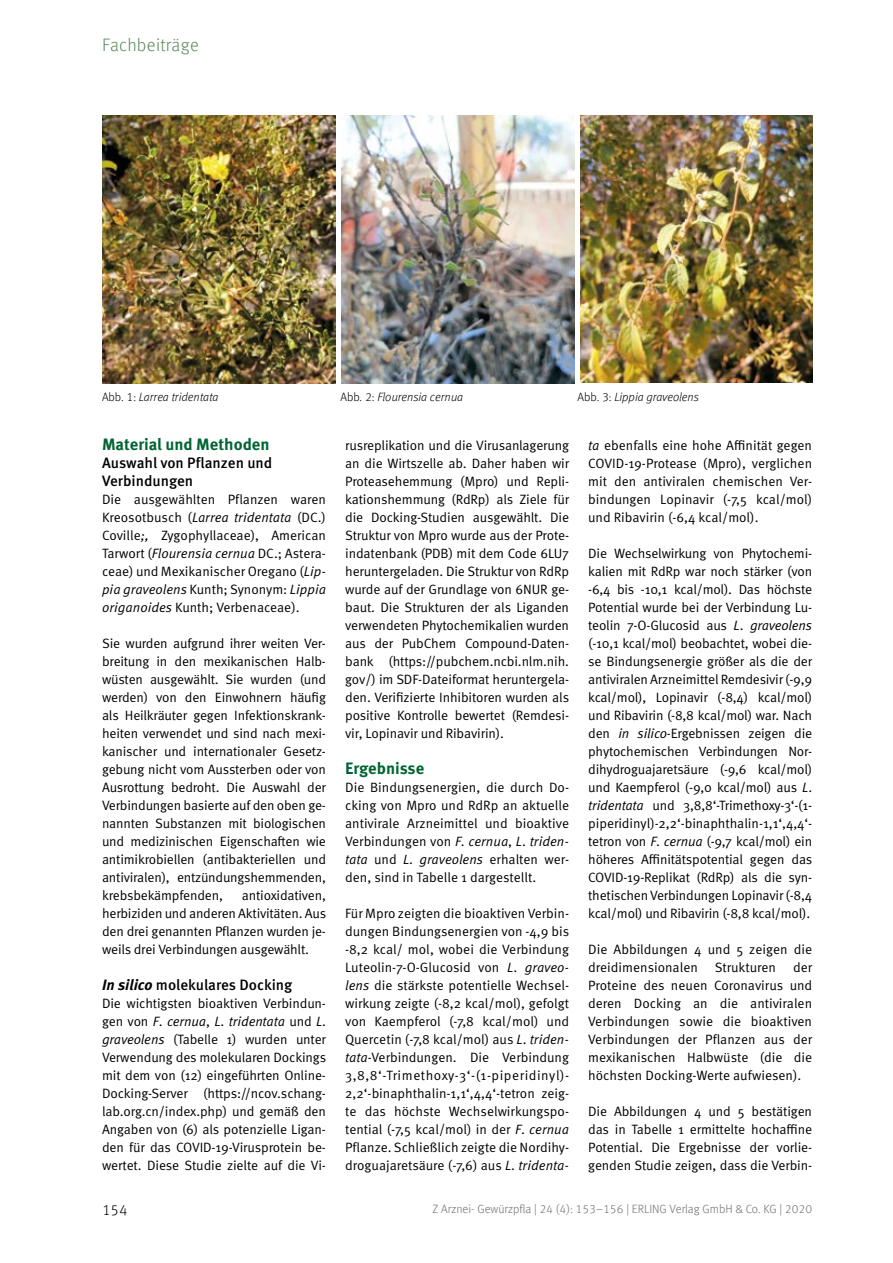
<style>
.page{position:relative;width:893px;height:1263px;background:#fff}
.page>*{position:absolute;margin:0;border:0;box-sizing:border-box;transform-origin:0 0}
.t1{font:300 18px "Meta Offc";letter-spacing:.02em;color:#5e895f}
.t2{font:700 16.5px "Meta Pro";color:#006533}
.t3{font:500 15px/18px "Meta Pro";color:#000}
.t4{font:300 15px "Meta Offc";color:#000}
.t5{font:13.5px/18px "Meta OT Norm";letter-spacing:-.01em;color:#000;text-align:justify}
.t6{font:13.5px "Meta OT Norm Ita";letter-spacing:-.01em;color:#000}
.t7{font:italic 300 12px "Meta Offc";color:#000}
.t8{font:300 12px "Meta Offc";color:#706f6f}
.s1{font-style:normal}
.s2{font-family:"Meta OT Norm Ita"}
.s3{font-family:"Meta OT Norm"}
.s4{font-weight:700;font-style:italic}
</style>
<div class="page">
<img style="left:103px;top:116px;width:232px;height:267px">
<img style="left:341px;top:116px;width:234px;height:268px">
<img style="left:581px;top:116px;width:232px;height:266px">
<h1 class="t1" style="left:102px;top:34px;width:98px">Fachbeiträge</h1>
<p class="t7" style="left:102px;top:390px;width:118px"><span class="s1">Abb. 1:</span> Larrea tridentata</p>
<p class="t7" style="left:341px;top:390px;width:124px"><span class="s1">Abb. 2:</span> Flourensia cernua</p>
<p class="t7" style="left:578px;top:390px;width:123px"><span class="s1">Abb. 3:</span> Lippia graveolens</p>
<p class="t2" style="left:102px;top:431px;width:169px">Material und Methoden</p>
<p class="t3" style="left:102px;top:453px;width:172px">Auswahl von Pflanzen und<br>Verbindungen</p>
<p class="t5" style="left:102px;top:490px;width:225px">Die ausgewählten Pflanzen waren Kreosotbusch (<span class="s2">Larrea tridentata</span> (DC.)<br>Coville<span class="s2">;,</span> Zygophyllaceae), American Tarwort (<span class="s2">Flourensia cernua</span> DC.; Astera&shy;ceae) und Mexikanischer Oregano (<span class="s2">Lip-</span></p>
<p class="t6" style="left:102px;top:581px;width:225px">pia graveolens <span class="s3">Kunth; Synonym:</span> Lippia</p>
<p class="t5" style="left:102px;top:598px;width:199px"><span class="s2">origanoides</span> Kunth; Verbenaceae).</p>
<p class="t5" style="left:102px;top:634px;width:226px">Sie wurden aufgrund ihrer weiten Ver&shy;breitung in den mexikanischen Halb&shy;wüsten ausgewählt. Sie wurden (und werden) von den Einwohnern häufig als Heilkräuter gegen Infektionskrank&shy;heiten verwendet und sind nach mexi&shy;kanischer und internationaler Gesetz&shy;gebung nicht vom Aussterben oder von Ausrottung bedroht. Die Auswahl der Verbindungen basierte auf den oben ge&shy;nannten Substanzen mit biologischen und medizinischen Eigenschaften wie antimikrobiellen (antibakteriellen und antiviralen), entzündungshemmenden, krebsbekämpfenden,</p>
<p class="t5" style="left:102px;top:886px;width:226px;text-indent:140px">antioxidativen, herbiziden und anderen Aktivitäten. Aus den drei genannten Pflanzen wurden je&shy;weils drei Verbindungen ausgewählt.</p>
<p class="t3" style="left:102px;top:975px;width:192px"><span class="s4">In silico</span> molekulares Docking</p>
<p class="t5" style="left:102px;top:994px;width:225px">Die wichtigsten bioaktiven Verbindun-</p>
<p class="t6" style="left:102px;top:1013px;width:225px"><span class="s3">gen von</span> F<span class="s3">.</span> cernua<span class="s3">,</span> L<span class="s3">.</span> tridentata <span class="s3">und</span> L<span class="s3">.</span></p>
<p class="t5" style="left:102px;top:1030px;width:226px"><span class="s2">graveolens</span> (Tabelle 1) wurden unter Verwendung des molekularen Dockings mit dem von (12) eingeführten Online-Docking-Server (https://ncov.schang&shy;lab.org.cn/index.php) und gemäß den Angaben von (6) als potenzielle Ligan&shy;den für das COVID-19-Virusprotein be&shy;wertet. Diese Studie zielte auf die Vi-</p>
<p class="t4" style="left:102px;top:1201px;width:27px">154</p>
<p class="t5" style="left:345px;top:436px;width:226px">rusreplikation und die Virusanlagerung an die Wirtszelle ab. Daher haben wir Proteasehemmung (Mpro) und Repli&shy;kationshemmung (RdRp) als Ziele für die Docking-Studien ausgewählt. Die Struktur von Mpro wurde aus der Prote&shy;indatenbank (PDB) mit dem Code 6LU7 heruntergeladen. Die Struktur von RdRp wurde auf der Grundlage von 6NUR ge&shy;baut. Die Strukturen der als Liganden verwendeten Phytochemikalien wurden aus der PubChem Compound-Daten&shy;bank (https://pubchem.ncbi.nlm.nih. gov/) im SDF-Dateiformat heruntergela&shy;den. Verifizierte Inhibitoren wurden als positive Kontrolle bewertet (Remdesi&shy;vir, Lopinavir und Ribavirin).</p>
<p class="t2" style="left:345px;top:755px;width:81px">Ergebnisse</p>
<p class="t5" style="left:345px;top:778px;width:225px">Die Bindungsenergien, die durch Do&shy;cking von Mpro und RdRp an aktuelle antivirale Arzneimittel und bioaktive Verbindungen von <span class="s2">F</span>. <span class="s2">cernua</span>, <span class="s2">L</span>. <span class="s2">triden&shy;tata</span> und <span class="s2">L</span>. <span class="s2">graveolens</span> erhalten wer&shy;den, sind in Tabelle 1 dargestellt.</p>
<p class="t5" style="left:345px;top:904px;width:226px">Für Mpro zeigten die bioaktiven Verbin&shy;dungen Bindungsenergien von -4,9 bis -8,2 kcal/ mol, wobei die Verbindung Luteolin-7-O-Glucosid von <span class="s2">L</span>. <span class="s2">graveo&shy;lens</span> die stärkste potentielle Wechsel&shy;wirkung zeigte (-8,2 kcal/mol), gefolgt von Kaempferol (-7,8 kcal/mol) und Quercetin (-7,8 kcal/mol) aus <span class="s2">L</span>. <span class="s2">triden&shy;tata</span>-Verbindungen. Die Verbindung 3,8,8‘-Trimethoxy-3‘-(1-piperidinyl)- 2,2‘-binaphthalin-1,1‘,4,4‘-tetron zeig&shy;te das höchste Wechselwirkungspo&shy;tential (-7,5 kcal/mol) in der <span class="s2">F</span>. <span class="s2">cernua </span>Pflanze. Schließlich zeigte die Nordihy&shy;droguajaretsäure (-7,6) aus <span class="s2">L</span>. <span class="s2">tridenta-</span></p>
<p class="t5" style="left:588px;top:436px;width:225px"><span class="s2">ta</span> ebenfalls eine hohe Affinität gegen COVID-19-Protease (Mpro), verglichen mit den antiviralen chemischen Ver&shy;bindungen Lopinavir (-7,5 kcal/mol) und Ribavirin (-6,4 kcal/mol).</p>
<p class="t5" style="left:588px;top:544px;width:226px">Die Wechselwirkung von Phytochemi&shy;kalien mit RdRp war noch stärker (von -6,4 bis -10,1 kcal/mol). Das höchste Potential wurde bei der Verbindung Lu&shy;teolin 7-O-Glucosid aus <span class="s2">L</span>. <span class="s2">graveolens </span>(-10,1 kcal/mol) beobachtet, wobei die&shy;se Bindungsenergie größer als die der antiviralen Arzneimittel Remdesivir (-9,9 kcal/mol), Lopinavir (-8,4) kcal/mol) und Ribavirin (-8,8 kcal/mol) war. Nach den <span class="s2">in silico</span>-Ergebnissen zeigen die phytochemischen Verbindungen Nor&shy;dihydroguajaretsäure (-9,6 kcal/mol) und Kaempferol (-9,0 kcal/mol) aus <span class="s2">L</span>. <span class="s2">tridentata</span> und 3,8,8‘-Trimethoxy-3‘-(1- piperidinyl)-2,2‘-binaphthalin-1,1‘,4,4‘- tetron von <span class="s2">F</span>. <span class="s2">cernua</span> (-9,7 kcal/mol) ein höheres Affinitätspotential gegen das COVID-19-Replikat (RdRp) als die syn&shy;thetischen Verbindungen Lopinavir (-8,4 kcal/mol) und Ribavirin (-8,8 kcal/mol).</p>
<p class="t5" style="left:588px;top:940px;width:225px">Die Abbildungen 4 und 5 zeigen die dreidimensionalen Strukturen</p>
<p class="t5" style="left:588px;top:958px;width:226px;text-indent:205px">der Proteine des neuen Coronavirus und deren Docking an die antiviralen Verbindungen sowie die bioaktiven Verbindungen der Pflanzen aus der mexikanischen Halbwüste (die die höchsten Docking-Werte aufwiesen).</p>
<p class="t5" style="left:588px;top:1102px;width:225px">Die Abbildungen 4 und 5 bestätigen das in Tabelle 1 ermittelte hochaffine Potential. Die Ergebnisse der vorlie&shy;genden Studie zeigen, dass die Verbin-</p>
<p class="t8" style="left:433px;top:1201px;width:381px">Z Arznei- Gewürzpfla | 24 (4): 153–156 | ERLING Verlag GmbH &amp; Co. KG | 2020</p>
</div>
